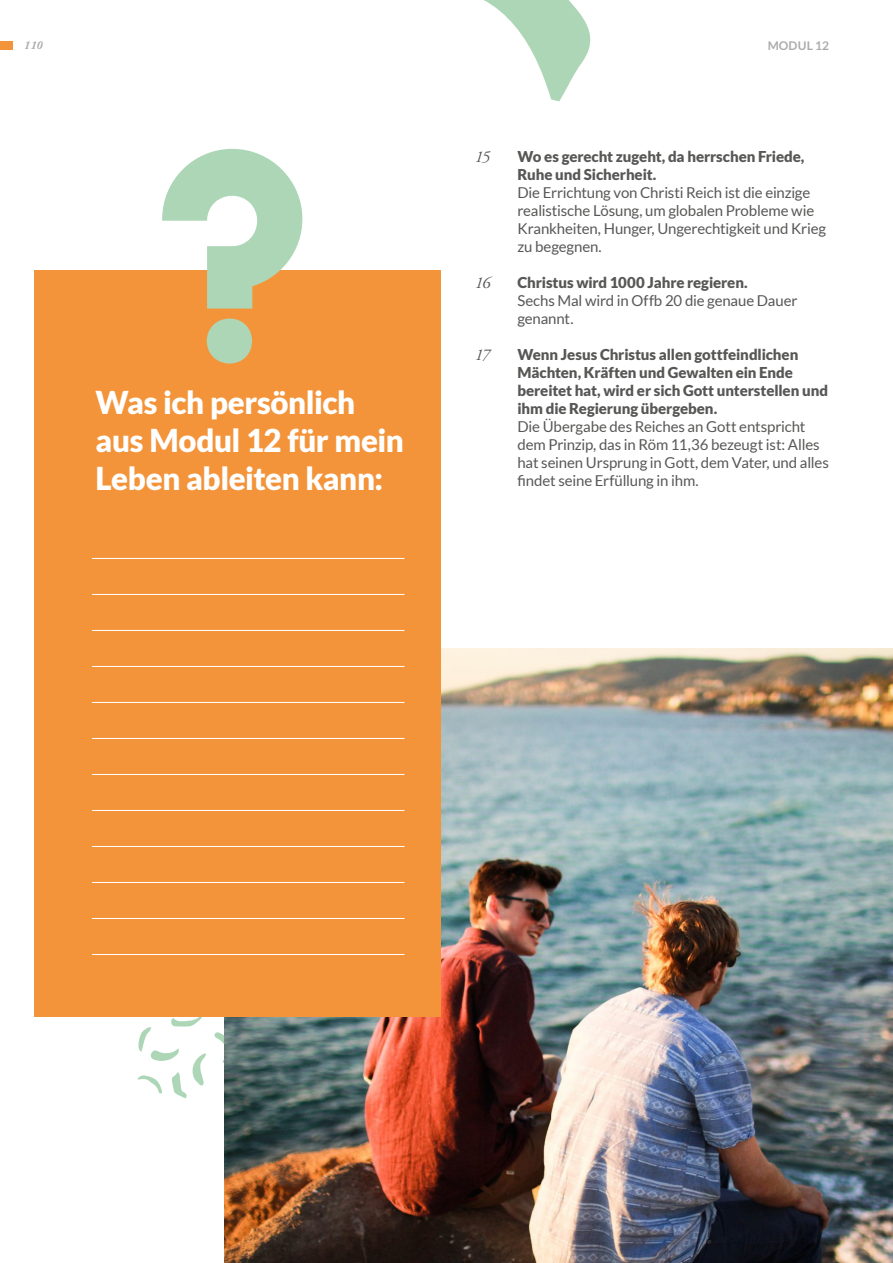
<style>
.page{position:relative;width:893px;height:1263px;background:#fff}
.page>*{position:absolute;margin:0;border:0;box-sizing:border-box;transform-origin:0 0}
.t1{font:900 31.5px/37.8px "Lato";letter-spacing:-.01em;color:#fff}
.t2{font:italic 16.5px "Adobe Garamond Pro";color:#575756}
.t3{font:15px/18px "Lato";letter-spacing:-.01em;color:#575756}
.t4{font:900 15px/18px "Lato";letter-spacing:-.01em;color:#575756}
.t5{font:700 12px "Lato";letter-spacing:.015em;color:#575756}
.t6{font:italic 700 12px "Adobe Caslon Pro";color:#575756}
</style>
<div class="page">
<div style="left:0;top:41px;width:13px;height:9px;background:#f4943a"></div>
<svg style="left:136px;top:1016px;width:89px;height:83px"></svg>
<img style="left:225px;top:648px;width:668px;height:615px">
<div style="left:34px;top:270px;width:406px;height:746px;background:#f4943a"></div>
<svg style="left:162px;top:149px;width:140px;height:214px"></svg>
<hr style="left:92px;top:558px;width:312px;height:1px;background:#fff">
<hr style="left:92px;top:594px;width:312px;height:1px;background:#fff">
<hr style="left:92px;top:630px;width:312px;height:1px;background:#fff">
<hr style="left:92px;top:666px;width:312px;height:1px;background:#fff">
<hr style="left:92px;top:702px;width:312px;height:1px;background:#fff">
<hr style="left:92px;top:738px;width:312px;height:1px;background:#fff">
<hr style="left:92px;top:774px;width:312px;height:1px;background:#fff">
<hr style="left:92px;top:810px;width:312px;height:1px;background:#fff">
<hr style="left:92px;top:846px;width:312px;height:1px;background:#fff">
<hr style="left:92px;top:882px;width:312px;height:1px;background:#fff">
<hr style="left:92px;top:918px;width:312px;height:1px;background:#fff">
<hr style="left:92px;top:954px;width:312px;height:1px;background:#fff">
<svg style="left:484px;top:0;width:107px;height:101px"></svg>
<p class="t6" style="left:25px;top:38px;width:19px">110</p>
<p class="t5" style="left:767px;top:39px;width:63px">MODUL 12</p>
<h1 class="t1" style="left:96px;top:383px;width:310px">Was ich persönlich aus Modul 12 für mein<br>Leben ableiten kann:</h1>
<p class="t2" style="left:475px;top:147px;width:16px">15</p>
<p class="t4" style="left:517px;top:147px;width:288px">Wo es gerecht zugeht, da herrschen Friede,<br>Ruhe und Sicherheit.</p>
<p class="t3" style="left:517px;top:183px;width:310px">Die Errichtung von Christi Reich ist die einzige realistische Lösung, um globalen Probleme wie Krankheiten, Hunger, Ungerechtigkeit und Krieg zu begegnen.</p>
<p class="t2" style="left:475px;top:273px;width:17px">16</p>
<p class="t4" style="left:517px;top:273px;width:232px">Christus wird 1000 Jahre regieren.</p>
<p class="t3" style="left:517px;top:291px;width:282px">Sechs Mal wird in Offb 20 die genaue Dauer genannt.</p>
<p class="t2" style="left:475px;top:345px;width:17px">17</p>
<p class="t4" style="left:517px;top:345px;width:312px">Wenn Jesus Christus allen gottfeindlichen Mächten, Kräften und Gewalten ein Ende bereitet hat, wird er sich Gott unterstellen und ihm die Regierung übergeben.</p>
<p class="t3" style="left:517px;top:417px;width:313px">Die Übergabe des Reiches an Gott entspricht dem Prinzip, das in Röm 11,36 bezeugt ist: Alles hat seinen Ursprung in Gott, dem Vater, und alles findet seine Erfüllung in ihm.</p>
</div>
